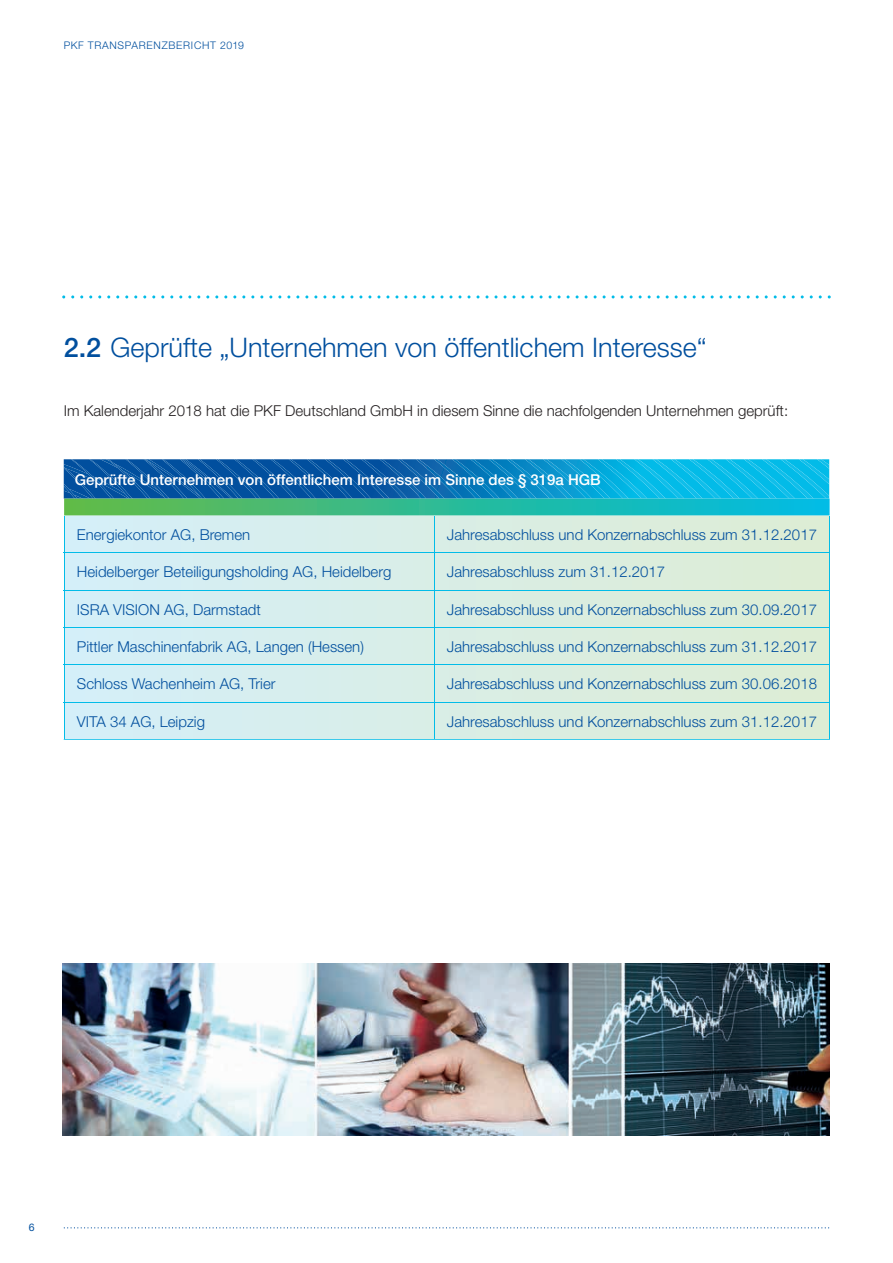
<style>
.page{position:relative;width:893px;height:1263px;background:#fff}
.page>*{position:absolute;margin:0;border:0;box-sizing:border-box;transform-origin:0 0}
.t1{font:300 27px "Helvetica Neue LT";color:#014f9e}
.t2{font:300 15px "Helvetica Neue LT";color:#014f9e}
.t3{font:300 15px "Helvetica Neue LT";color:#231f20}
.t4{font:500 15px "Helvetica Neue LT";color:#fff}
.t5{font:300 10.5px "Helvetica Neue LT";letter-spacing:.07em;color:#014f9e}
.t6{font:10.5px "Helvetica Neue LT";color:#014f9e}
.s1{font-weight:500}
</style>
<div class="page">
<svg style="left:71px;top:295px;width:751px;height:3px"></svg>
<svg style="left:64px;top:1227px;width:765px;height:1px"></svg>
<img style="left:63px;top:963px;width:767px;height:172px">
<svg style="left:64px;top:459px;width:765px;height:57px;background:#1a93b4"></svg>
<svg style="left:65px;top:516px;width:764px;height:223px;background:#d7ede6"></svg>
<hr style="left:64px;top:516px;width:1px;height:37px;background:#02bce8">
<hr style="left:434px;top:516px;width:1px;height:37px;background:#02bce8">
<hr style="left:829px;top:516px;width:1px;height:37px;background:#02bce8">
<hr style="left:64px;top:553px;width:370px;height:1px;background:#02bce8">
<hr style="left:64px;top:553px;width:1px;height:37px;background:#02bce8">
<hr style="left:434px;top:553px;width:396px;height:1px;background:#02bce8">
<hr style="left:434px;top:553px;width:1px;height:37px;background:#02bce8">
<hr style="left:829px;top:553px;width:1px;height:37px;background:#02bce8">
<hr style="left:64px;top:590px;width:370px;height:1px;background:#02bce8">
<hr style="left:64px;top:591px;width:1px;height:36px;background:#02bce8">
<hr style="left:434px;top:590px;width:396px;height:1px;background:#02bce8">
<hr style="left:434px;top:591px;width:1px;height:36px;background:#02bce8">
<hr style="left:829px;top:591px;width:1px;height:36px;background:#02bce8">
<hr style="left:64px;top:627px;width:370px;height:1px;background:#02bce8">
<hr style="left:64px;top:628px;width:1px;height:36px;background:#02bce8">
<hr style="left:434px;top:627px;width:396px;height:1px;background:#02bce8">
<hr style="left:434px;top:628px;width:1px;height:36px;background:#02bce8">
<hr style="left:829px;top:628px;width:1px;height:36px;background:#02bce8">
<hr style="left:64px;top:664px;width:370px;height:1px;background:#02bce8">
<hr style="left:64px;top:665px;width:1px;height:37px;background:#02bce8">
<hr style="left:434px;top:664px;width:396px;height:1px;background:#02bce8">
<hr style="left:434px;top:665px;width:1px;height:37px;background:#02bce8">
<hr style="left:829px;top:665px;width:1px;height:37px;background:#02bce8">
<hr style="left:64px;top:702px;width:370px;height:1px;background:#02bce8">
<hr style="left:64px;top:703px;width:1px;height:36px;background:#02bce8">
<hr style="left:434px;top:702px;width:396px;height:1px;background:#02bce8">
<hr style="left:434px;top:703px;width:1px;height:36px;background:#02bce8">
<hr style="left:829px;top:703px;width:1px;height:36px;background:#02bce8">
<svg style="left:64px;top:739px;width:766px;height:1px"></svg>
<p class="t5" style="left:64px;top:42px;width:182px">PKF TRANSPARENZBERICHT 2019</p>
<h1 class="t1" style="left:64px;top:338px;width:644px"><span class="s1">2.2</span> Geprüfte „Unternehmen von öffentlichem Interesse“</h1>
<p class="t3" style="left:64px;top:405px;width:726px">Im Kalenderjahr 2018 hat die PKF Deutschland GmbH in diesem Sinne die nachfolgenden Unternehmen geprüft:</p>
<p class="t4" style="left:75px;top:475px;width:528px">Geprüfte Unternehmen von öffentlichem Interesse im Sinne des § 319a HGB</p>
<p class="t2" style="left:77px;top:529px;width:175px">Energiekontor AG, Bremen</p>
<p class="t2" style="left:447px;top:529px;width:372px">Jahresabschluss und Konzernabschluss zum 31.12.2017</p>
<p class="t2" style="left:77px;top:567px;width:316px">Heidelberger Beteiligungsholding AG, Heidelberg</p>
<p class="t2" style="left:447px;top:567px;width:220px">Jahresabschluss zum 31.12.2017</p>
<p class="t2" style="left:77px;top:604px;width:185px">ISRA VISION AG, Darmstadt</p>
<p class="t2" style="left:447px;top:604px;width:372px">Jahresabschluss und Konzernabschluss zum 30.09.2017</p>
<p class="t2" style="left:77px;top:641px;width:289px">Pittler Maschinenfabrik AG, Langen (Hessen)</p>
<p class="t2" style="left:447px;top:641px;width:372px">Jahresabschluss und Konzernabschluss zum 31.12.2017</p>
<p class="t2" style="left:77px;top:679px;width:200px">Schloss Wachenheim AG, Trier</p>
<p class="t2" style="left:447px;top:679px;width:372px">Jahresabschluss und Konzernabschluss zum 30.06.2018</p>
<p class="t2" style="left:77px;top:716px;width:130px">VITA 34 AG, Leipzig</p>
<p class="t2" style="left:447px;top:716px;width:372px">Jahresabschluss und Konzernabschluss zum 31.12.2017</p>
<p class="t6" style="left:29px;top:1224px;width:7px">6</p>
</div>
